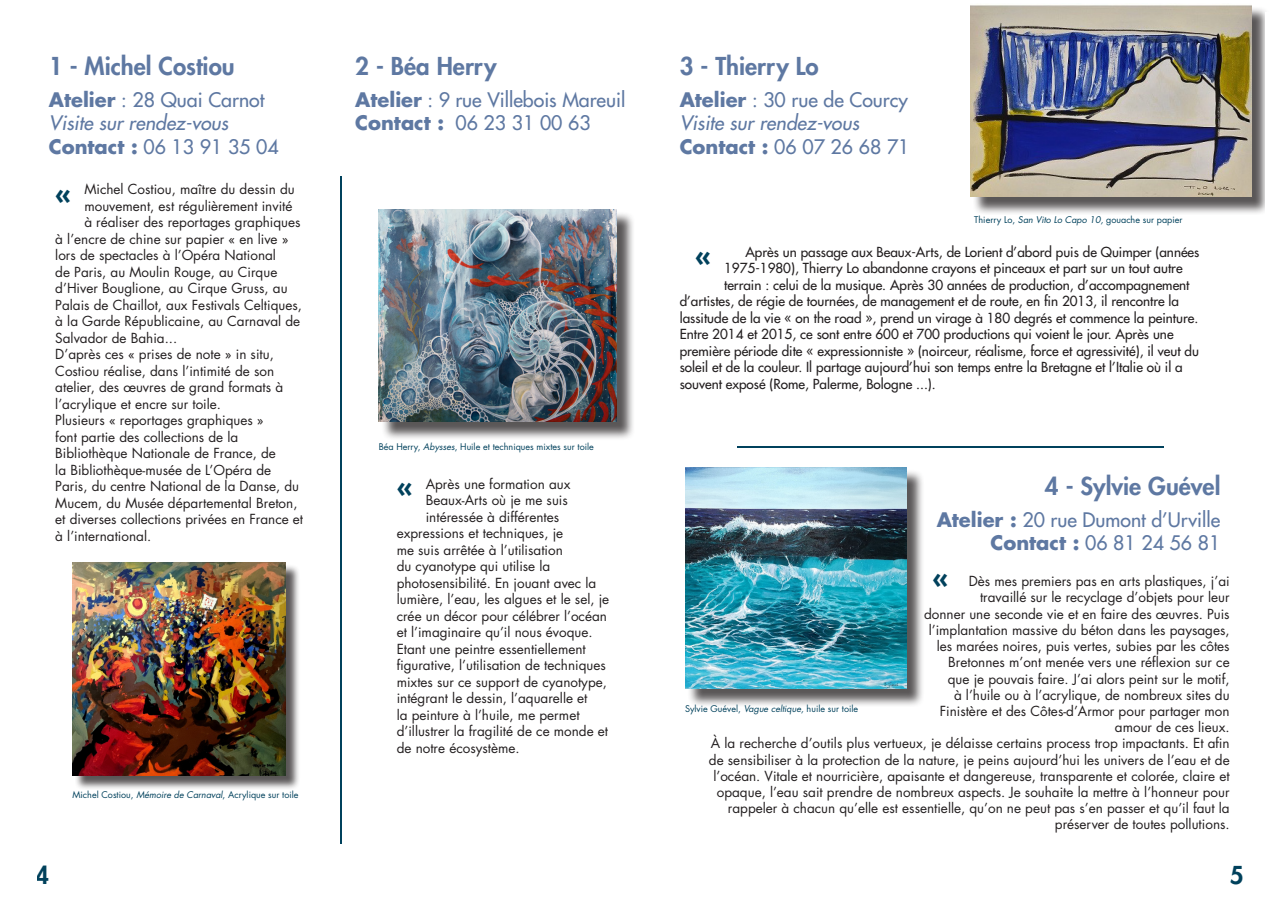
<style>
.page{position:relative;width:1285px;height:919px;background:#fff}
.page>*{position:absolute;margin:0;border:0;box-sizing:border-box;transform-origin:0 0}
.Titres{font:700 27px "Futura Std";color:#00415c}
.Titres-2{font:800 24px "Futura Std";color:#5e78a2}
.Nom_des_artistes{font:800 24px "Futura Std";color:#5e78a2}
.t1{font:800 24px "Futura Std";color:#00415c}
.Titres-3{font:500 19.5px "Futura Std";color:#5e78a2}
.Atelier{font:italic 500 19.5px "Futura Std";color:#5e78a2}
.Atelier-2{font:500 19.5px "Futura Std";color:#5e78a2}
.Texte_description{font:13.5px/16.5px "Futura Std";color:#231f20}
.Texte_description-2{font:500 13.5px "Futura Std";color:#231f20}
.Légende_oeuvres{font:9px "Futura Std";color:#00415c}
.s1{font-weight:700}
.s2{font-style:italic}
</style>
<div class="page">
<div style="left:75px;top:564px;width:225px;height:226px;background:#231f20;opacity:.75"></div>
<img style="left:72px;top:562px;width:213px;height:213px">
<div style="left:381px;top:211px;width:254px;height:229px;background:#231f20;opacity:.75"></div>
<img style="left:378px;top:209px;width:239px;height:213px">
<div style="left:971px;top:6px;width:298px;height:209px;background:#231f20;opacity:.75"></div>
<img style="left:970px;top:5px;width:280px;height:192px">
<hr style="left:340px;top:176px;width:2px;height:667px;background:#00415c">
<hr style="left:737px;top:446px;width:426px;height:1px;background:#00415c">
<div style="left:687px;top:469px;width:237px;height:238px;background:#231f20;opacity:.75"></div>
<img style="left:685px;top:467px;width:221px;height:221px">
<div style="left:1264px;top:13px;width:20px;height:893px;background:#fff"></div>
<p class="Titres-2" style="left:49px;top:51px;width:187px">1 - Michel Costiou</p>
<p class="Titres-3" style="left:49px;top:88px;width:217px"><span class="s1">Atelier</span> : 28 Quai Carnot</p>
<p class="Atelier" style="left:49px;top:111px;width:181px">Visite sur rendez-vous</p>
<p class="Atelier-2" style="left:49px;top:134px;width:231px"><span class="s1">Contact :</span> 06 13 91 35 04</p>
<p class="Texte_description" style="left:84px;top:181px;width:212px">Michel Costiou, maître du dessin du</p>
<p class="Texte_description" style="left:84px;top:197px;width:209px">mouvement, est régulièrement invité</p>
<p class="Texte_description" style="left:84px;top:214px;width:218px">à réaliser des reportages graphiques</p>
<p class="Texte_description" style="left:55px;top:230px;width:235px">à l’encre de chine sur papier « en live »</p>
<p class="Texte_description" style="left:55px;top:247px;width:222px">lors de spectacles à l’Opéra National</p>
<p class="Texte_description" style="left:55px;top:263px;width:223px">de Paris, au Moulin Rouge, au Cirque</p>
<p class="Texte_description" style="left:55px;top:280px;width:234px">d’Hiver Bouglione, au Cirque Gruss, au</p>
<p class="Texte_description" style="left:55px;top:296px;width:248px">Palais de Chaillot, aux Festivals Celtiques,</p>
<p class="Texte_description" style="left:55px;top:313px;width:246px">à la Garde Républicaine, au Carnaval de</p>
<p class="Texte_description" style="left:55px;top:329px;width:123px">Salvador de Bahia...</p>
<p class="Texte_description" style="left:55px;top:346px;width:229px">D’après ces « prises de note » in situ, Costiou réalise, dans l’intimité de son atelier, des œuvres de grand formats à l’acrylique et encre sur toile.</p>
<p class="Texte_description" style="left:55px;top:412px;width:249px">Plusieurs « reportages graphiques »<br>font partie des collections de la Bibliothèque Nationale de France, de<br>la Bibliothèque-musée de L’Opéra de Paris, du centre National de la Danse, du Mucem, du Musée départemental Breton, et diverses collections privées en France et à l’international.</p>
<p class="Titres" style="left:55px;top:177px;width:18px">«</p>
<p class="Légende_oeuvres" style="left:72px;top:788px;width:227px">Michel Costiou, <span class="s2">Mémoire de Carnaval</span>, Acrylique sur toile</p>
<p class="Nom_des_artistes" style="left:355px;top:51px;width:143px">2 - Béa Herry</p>
<p class="Titres-3" style="left:355px;top:88px;width:271px"><span class="s1">Atelier</span> : 9 rue Villebois Mareuil</p>
<p class="Titres-3" style="left:355px;top:111px;width:237px"><span class="s1">Contact :</span> 06 23 31 00 63</p>
<p class="Légende_oeuvres" style="left:378px;top:441px;width:217px">Béa Herry, <span class="s2">Abysses</span>, Huile et techniques mixtes sur toile</p>
<p class="Texte_description" style="left:425px;top:475px;width:146px">Après une formation aux</p>
<p class="Texte_description" style="left:425px;top:492px;width:144px">Beaux-Arts où je me suis</p>
<p class="Texte_description" style="left:425px;top:508px;width:135px">intéressée à différentes</p>
<p class="Texte_description" style="left:396px;top:525px;width:168px">expressions et techniques, je</p>
<p class="Texte_description" style="left:396px;top:541px;width:168px">me suis arrêtée à l’utilisation</p>
<p class="Texte_description" style="left:396px;top:558px;width:155px">du cyanotype qui utilise la</p>
<p class="Texte_description" style="left:396px;top:574px;width:201px">photosensibilité. En jouant avec la</p>
<p class="Texte_description" style="left:396px;top:591px;width:214px">lumière, l’eau, les algues et le sel, je</p>
<p class="Texte_description" style="left:396px;top:607px;width:212px">crée un décor pour célébrer l’océan</p>
<p class="Texte_description" style="left:396px;top:624px;width:197px">et l’imaginaire qu’il nous évoque.</p>
<p class="Texte_description" style="left:396px;top:640px;width:213px">Etant une peintre essentiellement figurative, l’utilisation de techniques mixtes sur ce support de cyanotype, intégrant le dessin, l’aquarelle et<br>la peinture à l’huile, me permet d’illustrer la fragilité de ce monde et de notre écosystème.</p>
<p class="Titres" style="left:396px;top:469px;width:18px">«</p>
<p class="Titres-2" style="left:679px;top:51px;width:140px">3 - Thierry Lo</p>
<p class="Titres-3" style="left:679px;top:88px;width:229px"><span class="s1">Atelier</span> : 30 rue de Courcy</p>
<p class="Atelier" style="left:679px;top:111px;width:181px">Visite sur rendez-vous</p>
<p class="Atelier-2" style="left:679px;top:134px;width:231px"><span class="s1">Contact :</span> 06 07 26 68 71</p>
<p class="Légende_oeuvres" style="left:974px;top:214px;width:210px">Thierry Lo, <span class="s2">San Vito Lo Capo 10,</span> gouache sur papier</p>
<p class="Texte_description-2" style="left:745px;top:243px;width:455px">Après un passage aux Beaux-Arts, de Lorient d’abord puis de Quimper (années</p>
<p class="Texte_description-2" style="left:724px;top:259px;width:460px">1975-1980), Thierry Lo abandonne crayons et pinceaux et part sur un tout autre</p>
<p class="Texte_description-2" style="left:724px;top:276px;width:467px">terrain : celui de la musique. Après 30 années de production, d’accompagnement</p>
<p class="Texte_description-2" style="left:679px;top:292px;width:501px">d’artistes, de régie de tournées, de management et de route, en fin 2013, il rencontre la</p>
<p class="Texte_description-2" style="left:679px;top:309px;width:520px">lassitude de la vie « on the road », prend un virage à 180 degrés et commence la peinture.</p>
<p class="Texte_description-2" style="left:679px;top:325px;width:495px">Entre 2014 et 2015, ce sont entre 600 et 700 productions qui voient le jour. Après une</p>
<p class="Texte_description-2" style="left:679px;top:342px;width:520px">première période dite « expressionniste » (noirceur, réalisme, force et agressivité), il veut du</p>
<p class="Texte_description-2" style="left:679px;top:358px;width:504px">soleil et de la couleur. Il partage aujourd’hui son temps entre la Bretagne et l’Italie où il a</p>
<p class="Texte_description-2" style="left:679px;top:375px;width:257px">souvent exposé (Rome, Palerme, Bologne ...).</p>
<p class="Titres" style="left:695px;top:238px;width:18px">«</p>
<p class="Titres-2" style="left:1044px;top:470px;width:177px">4 - Sylvie Guével</p>
<p class="Titres-3" style="left:936px;top:507px;width:285px"><span class="s1">Atelier :</span> 20 rue Dumont d’Urville</p>
<p class="Titres-3" style="left:990px;top:530px;width:231px"><span class="s1">Contact :</span> 06 81 24 56 81</p>
<p class="Titres" style="left:932px;top:561px;width:18px">«</p>
<p class="Texte_description" style="left:923px;top:573px;width:307px;text-align:right">Dès mes premiers pas en arts plastiques, j’ai travaillé sur le recyclage d’objets pour leur<br>donner une seconde vie et en faire des œuvres. Puis l’implantation massive du béton dans les paysages, les marées noires, puis vertes, subies par les côtes Bretonnes m’ont menée vers une réflexion sur ce que je pouvais faire. J’ai alors peint sur le motif,<br>à l’huile ou à l’acrylique, de nombreux sites du Finistère et des Côtes-d’Armor pour partager mon amour de ces lieux.</p>
<p class="Texte_description" style="left:708px;top:735px;width:522px;text-align:right">À la recherche d’outils plus vertueux, je délaisse certains process trop impactants. Et afin de sensibiliser à la protection de la nature, je peins aujourd’hui les univers de l’eau et de l’océan. Vitale et nourricière, apaisante et dangereuse, transparente et colorée, claire et opaque, l’eau sait prendre de nombreux aspects. Je souhaite la mettre à l’honneur pour rappeler à chacun qu’elle est essentielle, qu’on ne peut pas s’en passer et qu’il faut la préserver de toutes pollutions.</p>
<p class="Légende_oeuvres" style="left:685px;top:702px;width:174px">Sylvie Guével, <span class="s2">Vague celtique,</span> huile sur toile</p>
<h2 class="t1" style="left:35px;top:859px;width:15px">4</h2>
<h2 class="t1" style="left:1229px;top:859px;width:15px">5</h2>
</div>
